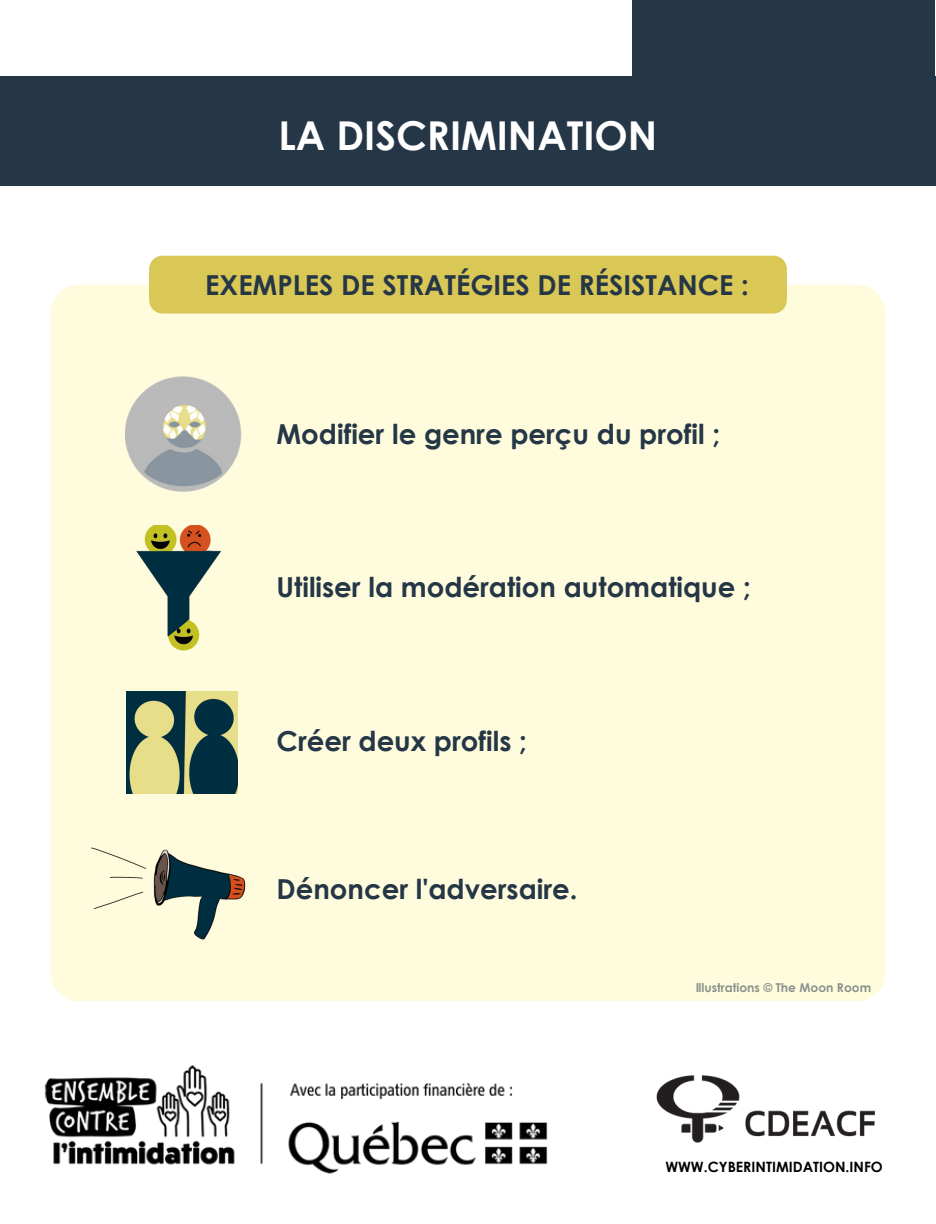
<style>
.page{position:relative;width:936px;height:1224px;background:#fff}
.page>*{position:absolute;margin:0;border:0;box-sizing:border-box;transform-origin:0 0}
.t1{font:700 39.8px "Century Gothic";color:#fff}
.t2{font:700 27.6px "Century Gothic";color:#253746}
.t3{font:700 14.2px "Century Gothic";color:#000}
.t4{font:700 12.2px "Century Gothic";color:#253746}
</style>
<div class="page">
<div style="left:51px;top:285px;width:834px;height:716px;background:#fffcde;border-radius:29px"></div>
<div style="left:149px;top:256px;width:638px;height:58px;background:#d9c756;border-radius:14px"></div>
<div style="left:0;top:76px;width:936px;height:110px;background:#253746"></div>
<div style="left:633px;top:0;width:302px;height:82px;background:#253746"></div>
<img style="left:656px;top:1075px;width:219px;height:68px">
<img style="left:136px;top:525px;width:85px;height:126px">
<img style="left:127px;top:691px;width:111px;height:102px">
<img style="left:91px;top:847px;width:155px;height:93px">
<img style="left:125px;top:376px;width:117px;height:116px">
<img style="left:44px;top:1066px;width:504px;height:108px">
<h1 class="t1" style="left:278px;top:110px;width:380px">LA DISCRIMINATION</h1>
<p class="t2" style="left:205px;top:267px;width:545px">EXEMPLES DE STRATÉGIES DE RÉSISTANCE :</p>
<p class="t2" style="left:277px;top:417px;width:445px">Modifier le genre perçu du profil ;</p>
<p class="t2" style="left:277px;top:569px;width:476px">Utiliser la modération automatique ;</p>
<p class="t2" style="left:277px;top:724px;width:252px">Créer deux profils ;</p>
<p class="t2" style="left:277px;top:871px;width:302px">Dénoncer l'adversaire.</p>
<p class="t4" style="left:695px;top:980px;width:177px">Illustrations © The Moon Room</p>
<p class="t3" style="left:665px;top:1157px;width:219px">WWW.CYBERINTIMIDATION.INFO</p>
</div>
